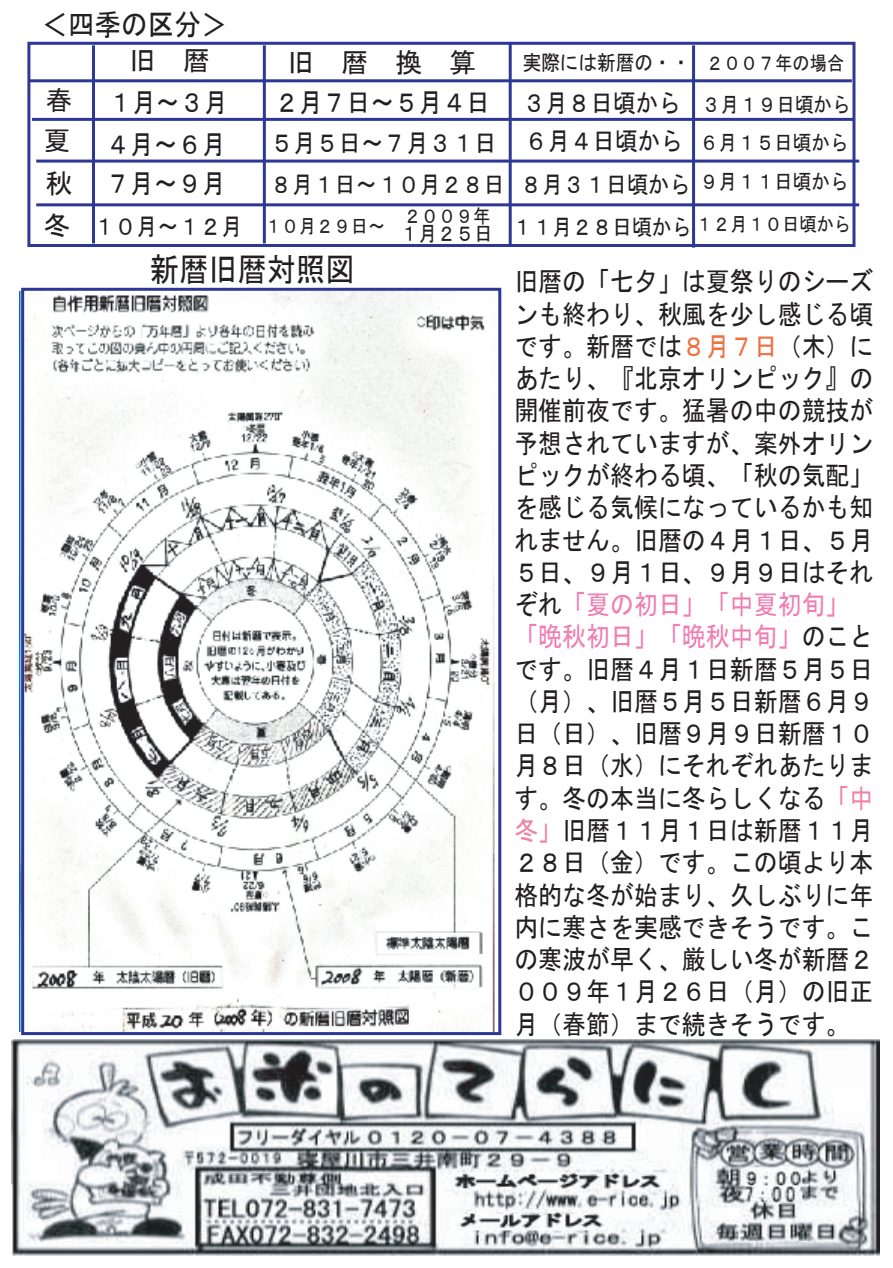
<style>
.page{position:relative;width:893px;height:1268px;background:#fff}
.page>*{position:absolute;margin:0;border:0;box-sizing:border-box;transform-origin:0 0}
.t1{font:33px "MS Gothic";color:#231f20;scale:.89 1}
.t2{font:30px "MS Gothic";color:#231f20;scale:.89 1}
.t3{font:27px/32.2px "MS Gothic";color:#231f20;text-align:justify;scale:.89 1}
.t4{font:27px/39.6px "MS Gothic";color:#231f20}
.t5{font:25.5px/37.5px "MS Gothic";color:#231f20;scale:.89 1}
.t6{font:24px "MS Gothic";color:#231f20;scale:.89 1}
.t7{font:22.5px "MS Gothic";color:#231f20;scale:.89 1}
.t8{font:21px/37.5px "MS Gothic";color:#231f20;scale:.89 1}
.t9{font:19.5px "MS Gothic";color:#231f20;scale:.89 1}
.s1{font-size:19.5px}
.s2{color:#ee713f}
.s3{color:#f07eb1}
.s4{color:#ef83a1}
</style>
<div class="page">
<img style="left:12px;top:1039px;width:867px;height:215px">
<img style="left:20px;top:291px;width:475px;height:739px">
<div style="left:21px;top:288px;width:480px;height:746px;border:3px solid #2d3896"></div>
<div style="left:27px;top:42px;width:828px;height:205px;border:3px solid #2d3896"></div>
<hr style="left:29px;top:79px;width:823px;height:3px;background:#2d3896">
<hr style="left:32px;top:118px;width:823px;height:3px;background:#2d3896">
<hr style="left:36px;top:159px;width:823px;height:3px;background:#2d3896">
<hr style="left:36px;top:203px;width:823px;height:3px;background:#2d3896">
<hr style="left:92px;top:45px;width:3px;height:198px;background:#2d3896">
<hr style="left:263px;top:45px;width:3px;height:198px;background:#2d3896">
<hr style="left:509px;top:43px;width:3px;height:202px;background:#2d3896">
<hr style="left:692px;top:45px;width:3px;height:202px;background:#2d3896">
<p class="t2" style="left:41px;top:9px;width:211px">＜四季の区分＞</p>
<p class="t4" style="left:44px;top:80px;width:31px">春夏</p>
<p class="t4" style="left:44px;top:163px;width:31px;line-height:41.7px">秋冬</p>
<p class="t4" style="left:129px;top:41px;width:82px">旧 暦</p>
<p class="t4" style="left:287px;top:43px;width:190px">旧暦換算</p>
<p class="t8" style="left:523px;top:44px;width:363px">実際には新暦の・・ <span class="s1">２００７年の場合</span></p>
<p class="t3" style="left:106px;top:82px;width:138px;line-height:40.7px">１月～３月４月～６月７月～９月</p>
<p class="t6" style="left:94px;top:214px;width:169px">１０月～１２月</p>
<p class="t3" style="left:275px;top:86px;width:244px">２月７日～５月４日</p>
<p class="t5" style="left:271px;top:124px;width:256px">５月５日～７月３１日</p>
<p class="t6" style="left:271px;top:173px;width:265px">８月１日～１０月２８日</p>
<p class="t9" style="left:264px;top:216px;width:137px">１０月２９日～</p>
<p class="t5" style="left:523px;top:84px;width:182px">３月８日頃から<br>６月４日頃から</p>
<p class="t6" style="left:521px;top:173px;width:193px">８月３１日頃から</p>
<p class="t7" style="left:512px;top:216px;width:203px">１１月２８日頃から</p>
<p class="t8" style="left:700px;top:86px;width:171px">３月１９日頃から<br>６月１５日頃から</p>
<p class="t8" style="left:700px;top:163px;width:169px">９月１１日頃から</p>
<p class="t9" style="left:696px;top:214px;width:176px">１２月１０日頃から</p>
<p class="t9" style="left:404px;top:206px;width:99px">２００９年</p>
<p class="t8" style="left:400px;top:215px;width:106px">１月２５日</p>
<p class="t1" style="left:150px;top:252px;width:232px">新暦旧暦対照図</p>
<p class="t3" style="left:514px;top:265px;width:405px;text-align:left">旧暦の「七夕」は夏祭りのシーズンも終わり、秋風を少し感じる頃です。新暦では<span class="s2">８月７日</span>（木）にあたり、『北京オリンピック』の開催前夜です。猛暑の中の競技が予想されていますが、案外オリンピックが終わる頃、「秋の気配」を感じる気候になっているかも知れません。旧暦の４月１日、５月<br>５日、９月１日、９月９日はそれぞれ<span class="s3">「夏の初日」「中夏初旬」「晩秋初日」「晩秋中旬」</span>のことです。旧暦４月１日新暦５月５日（月）、旧暦５月５日新暦６月９日（日）、旧暦９月９日新暦１０月８日（水）にそれぞれあたります。冬の本当に冬らしくなる<span class="s4">「中冬」</span>旧暦１１月１日は新暦１１月<br>２８日（金）です。この頃より本格的な冬が始まり、久しぶりに年内に寒さを実感できそうです。この寒波が早く、厳しい冬が新暦２<br>００９年１月２６日（月）の旧正月（春節）まで続きそうです。</p>
</div>
